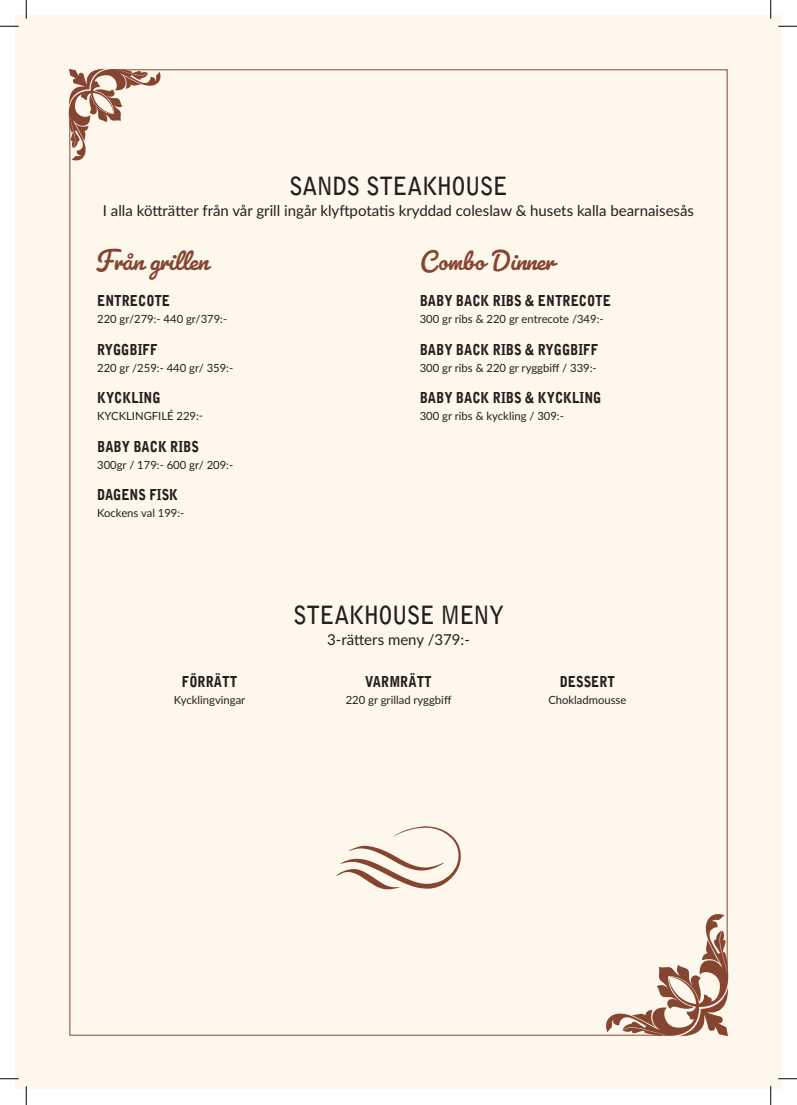
<style>
.page{position:relative;width:797px;height:1105px;background:#fff}
.page>*{position:absolute;margin:0;border:0;box-sizing:border-box;transform-origin:0 0}
.t1{font:700 30px "Pacifico";color:#864531}
.t2{font:700 25px "Bell Gothic";letter-spacing:-.025em;color:#231f20;scale:.89 1}
.t3{font:900 15px "Bell Gothic";color:#231f20;scale:.82 1}
.t4{font:15px "Lato";color:#231f20}
.t5{font:11.25px "Lato";color:#231f20}
</style>
<div class="page">
<div style="left:16px;top:16px;width:765px;height:1073px;background:#fef7eb"></div>
<svg style="left:69px;top:69px;width:91px;height:91px"></svg>
<svg style="left:606px;top:914px;width:122px;height:122px"></svg>
<svg style="left:336px;top:826px;width:125px;height:63px"></svg>
<svg style="left:0;top:25px;width:19px;height:2px"></svg>
<svg style="left:778px;top:25px;width:19px;height:2px"></svg>
<svg style="left:0;top:1078px;width:19px;height:1px"></svg>
<svg style="left:778px;top:1078px;width:19px;height:1px"></svg>
<svg style="left:25px;top:0;width:2px;height:19px"></svg>
<svg style="left:25px;top:1086px;width:2px;height:19px"></svg>
<svg style="left:770px;top:0;width:1px;height:19px"></svg>
<svg style="left:770px;top:1086px;width:1px;height:19px"></svg>
<p class="t2" style="left:289px;top:171px;width:247px">SANDS STEAKHOUSE</p>
<p class="t4" style="left:103px;top:200px;width:592px">I alla kötträtter från vår grill ingår klyftpotatis kryddad coleslaw &amp; husets kalla bearnaisesås</p>
<p class="t1" style="left:97px;top:242px;width:113px">Från grillen</p>
<p class="t3" style="left:97px;top:292px;width:90px">ENTRECOTE</p>
<p class="t5" style="left:97px;top:311px;width:132px">220 gr/279:- 440 gr/379:-</p>
<p class="t3" style="left:97px;top:340px;width:75px">RYGGBIFF</p>
<p class="t5" style="left:97px;top:359px;width:138px">220 gr /259:- 440 gr/ 359:-</p>
<p class="t3" style="left:97px;top:389px;width:79px">KYCKLING</p>
<p class="t5" style="left:97px;top:408px;width:107px">KYCKLINGFILÉ 229:-</p>
<p class="t3" style="left:97px;top:437px;width:126px">BABY BACK RIBS</p>
<p class="t5" style="left:97px;top:456px;width:138px">300gr / 179:- 600 gr/ 209:-</p>
<p class="t3" style="left:97px;top:486px;width:100px">DAGENS FISK</p>
<p class="t5" style="left:97px;top:505px;width:89px">Kockens val 199:-</p>
<p class="t3" style="left:182px;top:673px;width:69px">FÖRRÄTT</p>
<p class="t5" style="left:174px;top:692px;width:73px">Kycklingvingar</p>
<p class="t1" style="left:420px;top:242px;width:136px">Combo Dinner</p>
<p class="t3" style="left:420px;top:292px;width:234px">BABY BACK RIBS &amp; ENTRECOTE</p>
<p class="t5" style="left:420px;top:311px;width:185px">300 gr ribs &amp; 220 gr entrecote /349:-</p>
<p class="t3" style="left:420px;top:340px;width:219px">BABY BACK RIBS &amp; RYGGBIFF</p>
<p class="t5" style="left:420px;top:359px;width:178px">300 gr ribs &amp; 220 gr ryggbiff / 339:-</p>
<p class="t3" style="left:420px;top:389px;width:223px">BABY BACK RIBS &amp; KYCKLING</p>
<p class="t5" style="left:420px;top:408px;width:146px">300 gr ribs &amp; kyckling / 309:-</p>
<p class="t2" style="left:293px;top:600px;width:238px">STEAKHOUSE MENY</p>
<p class="t4" style="left:327px;top:629px;width:144px">3-rätters meny /379:-</p>
<p class="t3" style="left:365px;top:673px;width:83px">VARMRÄTT</p>
<p class="t5" style="left:346px;top:692px;width:107px">220 gr grillad ryggbiff</p>
<p class="t3" style="left:559px;top:673px;width:69px">DESSERT</p>
<p class="t5" style="left:548px;top:692px;width:80px">Chokladmousse</p>
</div>
